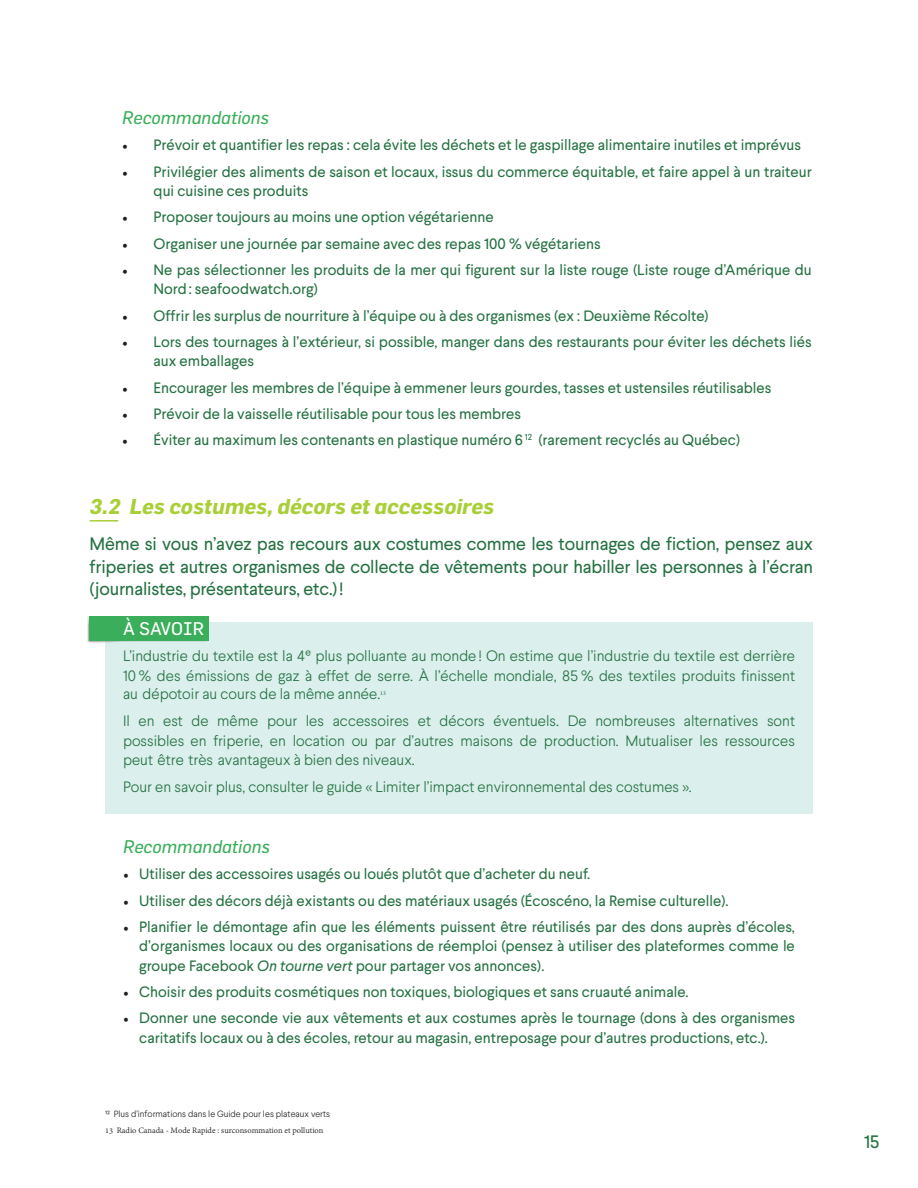
<style>
.page{position:relative;width:918px;height:1188px;background:#fff}
.page>*{position:absolute;margin:0;border:0;box-sizing:border-box;transform-origin:0 0}
.t1{font:italic 700 21px "Flama";color:#a9cf38}
.t2{font:18px/22.5px "Larsseit";letter-spacing:-.01em;color:#247141;text-align:justify}
.t3{font:italic 18px "Flama";color:#3aae5a}
.t4{font:18px "Flama";color:#fff}
.t5{font:15px/19.5px "Larsseit";color:#247141}
.t6{font:300 15px/19px "Larsseit";color:#247141;text-align:justify}
.t7{font:9px "Adobe Devanagari";color:#231f20}
.t8{font:300 9px "Larsseit";color:#231f20}
.s1{font-family:"Minion Pro";color:#231f20}
.s2{font-style:italic}
</style>
<div class="page">
<div style="left:105px;top:622px;width:708px;height:191px;background:#dbefed"></div>
<img style="left:89px;top:642px;width:21px;height:2px">
<div style="left:87px;top:616px;width:121px;height:26px;background:#231f20;opacity:.12"></div>
<div style="left:90px;top:617px;width:119px;height:24px;background:#3aae5a"></div>
<hr style="left:90px;top:520px;width:28px;height:2px;background:#a9cf38">
<p class="t3" style="left:122px;top:107px;width:149px">Recommandations</p>
<p class="t5" style="left:122px;top:135px;width:681px"><span class="s1">•</span> Prévoir et quantifier les repas : cela évite les déchets et le gaspillage alimentaire inutiles et imprévus</p>
<p class="t5" style="left:154px;top:162px;width:660px;text-indent:-32px"><span class="s1">•</span> Privilégier des aliments de saison et locaux, issus du commerce équitable, et faire appel à un traiteur qui cuisine ces produits</p>
<p class="t5" style="left:122px;top:207px;width:373px"><span class="s1">•</span> Proposer toujours au moins une option végétarienne</p>
<p class="t5" style="left:122px;top:234px;width:480px"><span class="s1">•</span> Organiser une journée par semaine avec des repas 100 % végétariens</p>
<p class="t5" style="left:154px;top:260px;width:660px;text-indent:-32px"><span class="s1">•</span> Ne pas sélectionner les produits de la mer qui figurent sur la liste rouge (Liste rouge d’Amérique du<br>Nord: seafoodwatch.org)</p>
<p class="t5" style="left:122px;top:306px;width:588px"><span class="s1">•</span> Offrir les surplus de nourriture à l’équipe ou à des organismes (ex : Deuxième Récolte)</p>
<p class="t5" style="left:154px;top:332px;width:660px;text-indent:-32px"><span class="s1">•</span> Lors des tournages à l’extérieur, si possible, manger dans des restaurants pour éviter les déchets liés aux emballages</p>
<p class="t5" style="left:122px;top:378px;width:651px"><span class="s1">•</span> Encourager les membres de l’équipe à emmener leurs gourdes, tasses et ustensiles réutilisables</p>
<p class="t5" style="left:122px;top:404px;width:401px"><span class="s1">•</span> Prévoir de la vaisselle réutilisable pour tous les membres</p>
<p class="t5" style="left:122px;top:430px;width:620px"><span class="s1">•</span> Éviter au maximum les contenants en plastique numéro 6 <sup>12</sup> (rarement recyclés au Québec)</p>
<p class="t1" style="left:90px;top:494px;width:406px">3.2 Les costumes, décors et accessoires</p>
<p class="t2" style="left:90px;top:533px;width:725px">Même si vous n’avez pas recours aux costumes comme les tournages de fiction, pensez aux friperies et autres organismes de collecte de vêtements pour habiller les personnes à l’écran (journalistes, présentateurs, etc.)!</p>
<p class="t4" style="left:123px;top:618px;width:83px">À SAVOIR</p>
<p class="t6" style="left:123px;top:646px;width:674px">L’industrie du textile est la 4e plus polluante au monde ! On estime que l’industrie du textile est derrière 10 % des émissions de gaz à effet de serre. À l’échelle mondiale, 85 % des textiles produits finissent au dépotoir au cours de la même année.<sup>13</sup></p>
<p class="t6" style="left:123px;top:711px;width:674px;line-height:19.5px">Il en est de même pour les accessoires et décors éventuels. De nombreuses alternatives sont possibles en friperie, en location ou par d’autres maisons de production. Mutualiser les ressources peut être très avantageux à bien des niveaux.</p>
<p class="t6" style="left:123px;top:777px;width:570px">Pour en savoir plus, consulter le guide « Limiter l’impact environnemental des costumes ».</p>
<p class="t3" style="left:123px;top:836px;width:149px">Recommandations</p>
<p class="t5" style="left:123px;top:864px;width:469px"><span class="s1">•</span> Utiliser des accessoires usagés ou loués plutôt que d’acheter du neuf.</p>
<p class="t5" style="left:123px;top:891px;width:607px"><span class="s1">•</span> Utiliser des décors déjà existants ou des matériaux usagés (Écoscéno, la Remise culturelle).</p>
<p class="t5" style="left:139px;top:917px;width:657px;text-align:justify;text-indent:-16px"><span class="s1">•</span> Planifier le démontage afin que les éléments puissent être réutilisés par des dons auprès d’écoles, d’organismes locaux ou des organisations de réemploi (pensez à utiliser des plateformes comme le groupe Facebook <span class="s2">On tourne vert</span> pour partager vos annonces).</p>
<p class="t5" style="left:123px;top:982px;width:567px"><span class="s1">•</span> Choisir des produits cosmétiques non toxiques, biologiques et sans cruauté animale.</p>
<p class="t5" style="left:139px;top:1008px;width:657px;text-indent:-16px"><span class="s1">•</span> Donner une seconde vie aux vêtements et aux costumes après le tournage (dons à des organismes caritatifs locaux ou à des écoles, retour au magasin, entreposage pour d’autres productions, etc.).</p>
<p class="t8" style="left:105px;top:1108px;width:227px">12 Plus d’informations dans le Guide pour les plateaux verts</p>
<p class="t7" style="left:105px;top:1126px;width:220px">13 Radio Canada - Mode Rapide : surconsommation et pollution</p>
<p class="t2" style="left:864px;top:1130px;width:17px">15</p>
</div>
